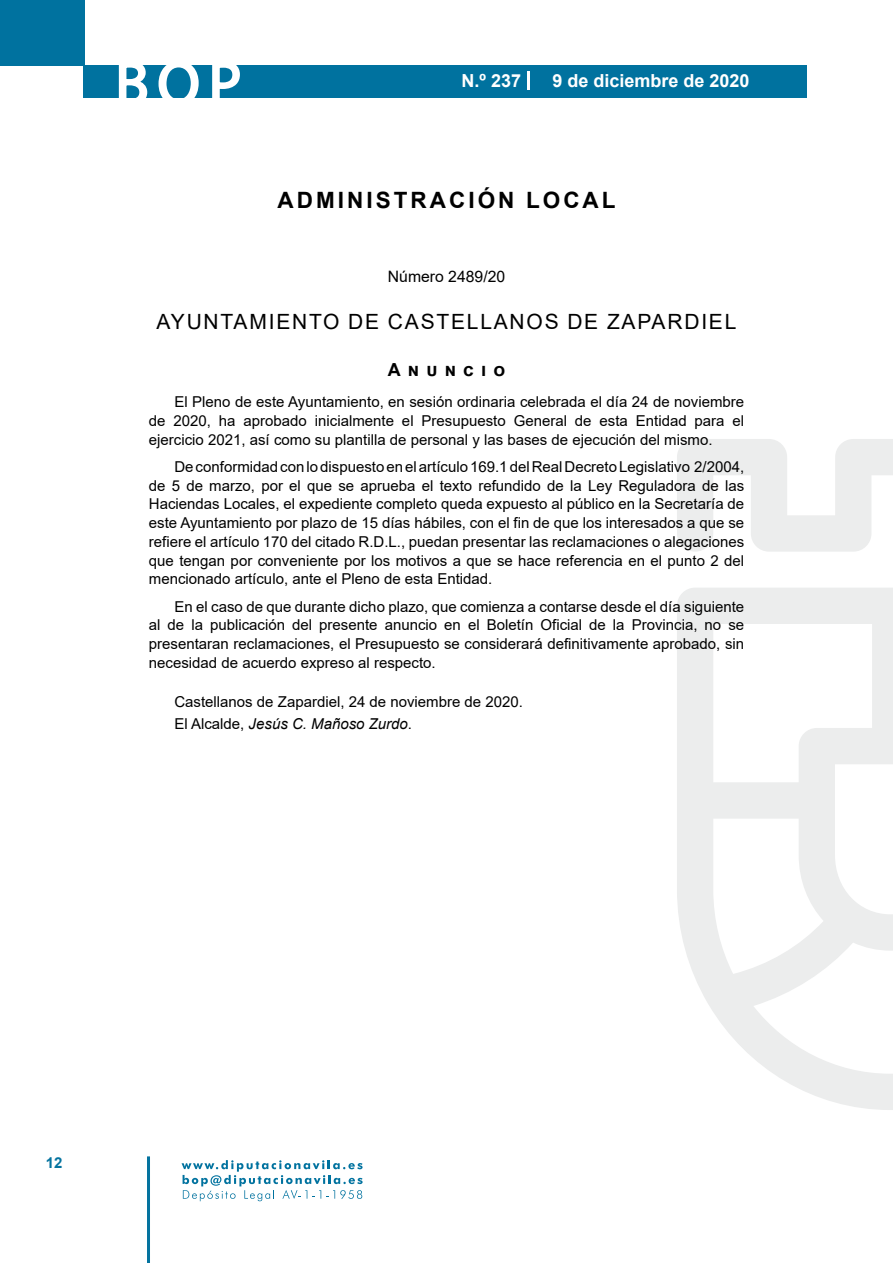
<style>
.page{position:relative;width:893px;height:1263px;background:#fff}
.page>*{position:absolute;margin:0;border:0;box-sizing:border-box;transform-origin:0 0}
.t1{font:500 61.5px "Avant Garde";color:#fff}
.t2{font:700 22.5px "Arial";letter-spacing:.135em;color:#000}
.t3{font:21px "Arial";letter-spacing:.085em;color:#000}
.t4{font:700 18px "Arial";color:#fff}
.t5{font:700 18px "Arial";letter-spacing:.4em;color:#000}
.t6{font:15.75px "Arial";color:#000}
.t7{font:15px/18.8px "Arial";color:#000;text-align:justify}
.t8{font:700 15px "Arial";color:#04739f}
.s1{font-style:italic}
</style>
<div class="page">
<div style="left:0;top:0;width:85px;height:65px;background:#00729f"></div>
<div style="left:84px;top:65px;width:723px;height:33px;background:#00729f"></div>
<svg style="left:118px;top:65px;width:30px;height:33px"></svg>
<svg style="left:158px;top:65px;width:41px;height:33px"></svg>
<svg style="left:212px;top:65px;width:28px;height:33px"></svg>
<svg style="left:182px;top:1160px;width:181px;height:41px"></svg>
<hr style="left:147px;top:1156px;width:3px;height:107px;background:#04739f">
<svg style="left:528px;top:71px;width:2px;height:19px"></svg>
<svg style="left:677px;top:439px;width:216px;height:671px"></svg>
<h1 class="t1" style="left:115px;top:46px;width:128px">BOP</h1>
<p class="t4" style="left:462px;top:68px;width:61px">N.º 237</p>
<p class="t4" style="left:552px;top:68px;width:199px">9 de diciembre de 2020</p>
<h2 class="t2" style="left:277px;top:184px;width:340px">ADMINISTRACIÓN LOCAL</h2>
<p class="t6" style="left:388px;top:266px;width:119px">Número 2489/20</p>
<h3 class="t3" style="left:157px;top:307px;width:581px">AYUNTAMIENTO DE CASTELLANOS DE ZAPARDIEL</h3>
<p class="t5" style="left:388px;top:357px;width:119px">Anuncio</p>
<p class="t7" style="left:149px;top:392px;width:597px;text-indent:26px">El Pleno de este Ayuntamiento, en sesión ordinaria celebrada el día 24 de noviembre de 2020, ha aprobado inicialmente el Presupuesto General de esta Entidad para el ejercicio 2021, así como su plantilla de personal y las bases de ejecución del mismo.</p>
<p class="t7" style="left:149px;top:457px;width:597px;text-indent:26px">De conformidad con lo dispuesto en el artículo 169.1 del Real Decreto Legislativo 2/2004, de 5 de marzo, por el que se aprueba el texto refundido de la Ley Reguladora de las Haciendas Locales, el expediente completo queda expuesto al público en la Secretaría de este Ayuntamiento por plazo de 15 días hábiles, con el fin de que los interesados a que se refiere el artículo 170 del citado R.D.L., puedan presentar las reclamaciones o alegaciones que tengan por conveniente por los motivos a que se hace referencia en el punto 2 del mencionado artículo, ante el Pleno de esta Entidad.</p>
<p class="t7" style="left:149px;top:597px;width:597px;text-indent:26px">En el caso de que durante dicho plazo, que comienza a contarse desde el día siguiente al de la publicación del presente anuncio en el Boletín Oficial de la Provincia, no se presentaran reclamaciones, el Presupuesto se considerará definitivamente aprobado, sin necesidad de acuerdo expreso al respecto.</p>
<p class="t7" style="left:174px;top:691px;width:350px;line-height:22.2px">Castellanos de Zapardiel, 24 de noviembre de 2020.<br>El Alcalde, <span class="s1">Jesús C. Mañoso Zurdo</span>.</p>
<p class="t8" style="left:46px;top:1152px;width:18px">12</p>
</div>
